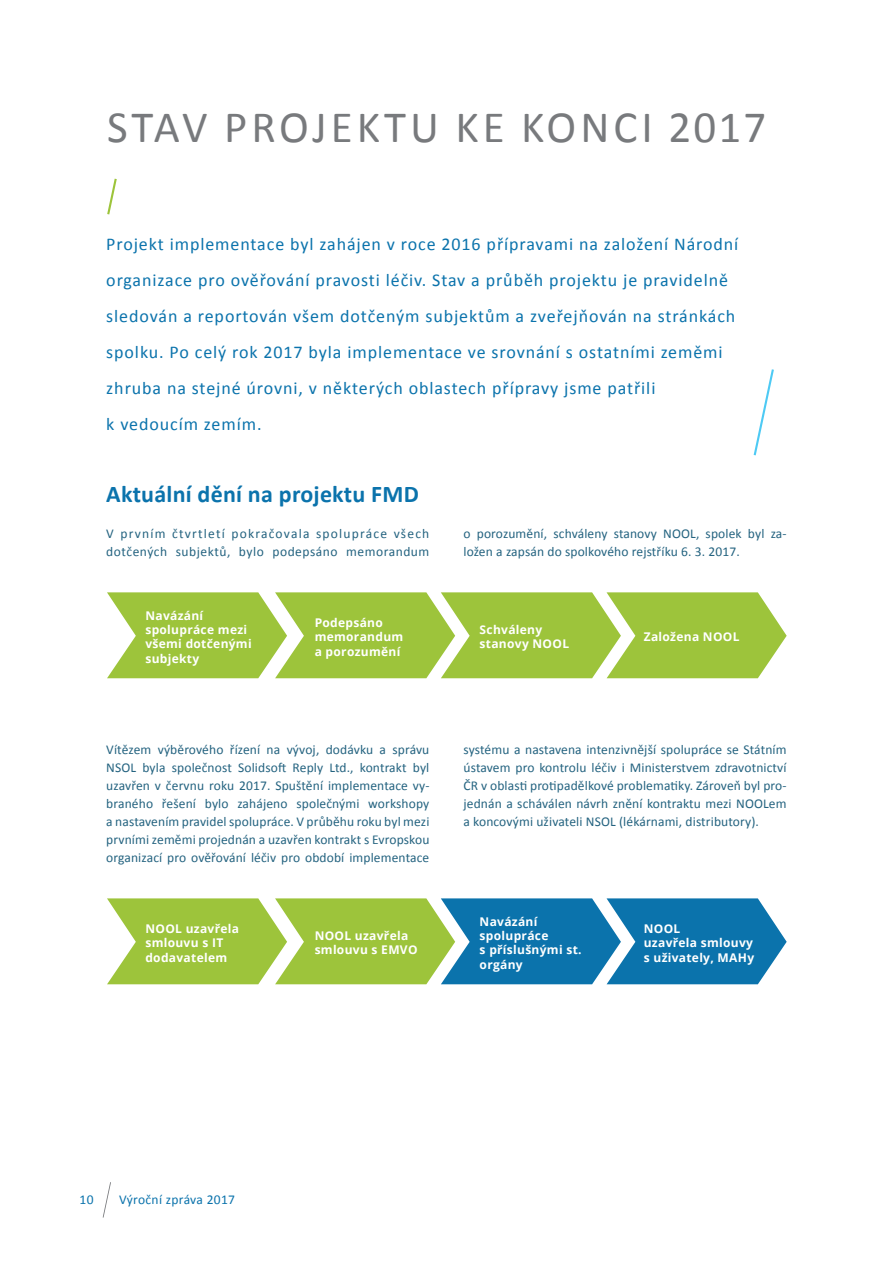
<style>
.page{position:relative;width:893px;height:1263px;background:#fff}
.page>*{position:absolute;margin:0;border:0;box-sizing:border-box;transform-origin:0 0}
.t1{font:45px "Calibri";color:#787a7d}
.t2{font:700 24px "Calibri";letter-spacing:.01em;color:#0b73ac}
.t3{font:18px/36px "Calibri";letter-spacing:.05em;color:#0b73ac}
.t4{font:13.5px/18px "Calibri";letter-spacing:.01em;color:#246380;text-align:justify}
.t5{font:13.5px/18px "Calibri";letter-spacing:.055em;color:#246380}
.t6{font:13.5px "Calibri";letter-spacing:.025em;color:#0b73ac}
.t7{font:700 12px/14.4px "Open Sans";letter-spacing:.025em;color:#fff}
</style>
<div class="page">
<svg style="left:103px;top:1182px;width:8px;height:35px"></svg>
<svg style="left:107px;top:179px;width:10px;height:35px"></svg>
<svg style="left:754px;top:369px;width:20px;height:86px"></svg>
<svg style="left:107px;top:592px;width:680px;height:86px;background:#a8ca51"></svg>
<svg style="left:107px;top:898px;width:680px;height:86px;background:#67a683"></svg>
<h1 class="t1" style="left:107px;top:99px;width:26px">stav</h1>
<h1 class="t1" style="left:224px;top:99px;width:27px">projektu</h1>
<h1 class="t1" style="left:455px;top:99px;width:92px">ke konci</h1>
<h1 class="t1" style="left:668px;top:99px;width:100px">2017</h1>
<p class="t3" style="left:106px;top:226px;width:634px">Projekt implementace byl zahájen v roce 2016 přípravami na založení Národní organizace pro ověřování pravosti léčiv. Stav a průběh projektu je pravidelně sledován a reportován všem dotčeným subjektům a zveřejňován na stránkách spolku. Po celý rok 2017 byla implementace ve srovnání s ostatními zeměmi zhruba na stejné úrovni, v některých oblastech přípravy jsme patřili<br>k vedoucím zemím.</p>
<h2 class="t2" style="left:106px;top:479px;width:314px">Aktuální dění na projektu FMD</h2>
<p class="t5" style="left:106px;top:525px;width:325px">V prvním čtvrtletí pokračovala spolupráce všech dotčených subjektů, bylo podepsáno memorandum</p>
<p class="t4" style="left:463px;top:525px;width:325px">o porozumění, schváleny stanovy NOOL, spolek byl za&shy;ložen a zapsán do spolkového rejstříku 6. 3. 2017.</p>
<p class="t7" style="left:145px;top:608px;width:108px">Navázání spolupráce mezi všemi dotčenými subjekty</p>
<p class="t7" style="left:315px;top:615px;width:90px">Podepsáno memorandum a porozumění</p>
<p class="t7" style="left:480px;top:622px;width:91px">Schváleny stanovy NOOL</p>
<p class="t7" style="left:644px;top:629px;width:97px">Založena NOOL</p>
<p class="t4" style="left:106px;top:741px;width:325px">Vítězem výběrového řízení na vývoj, dodávku a správu NSOL byla společnost Solidsoft Reply Ltd., kontrakt byl uzavřen v červnu roku 2017. Spuštění implementace vy&shy;braného řešení bylo zahájeno společnými workshopy a nastavením pravidel spolupráce. V průběhu roku byl mezi prvními zeměmi projednán a uzavřen kontrakt s Evropskou organizací pro ověřování léčiv pro období implementace</p>
<p class="t4" style="left:463px;top:741px;width:325px">systému a nastavena intenzivnější spolupráce se Státním ústavem pro kontrolu léčiv i Ministerstvem zdravotnictví ČR v oblasti protipadělkové problematiky. Zároveň byl pro&shy;jednán a scháválen návrh znění kontraktu mezi NOOLem a koncovými uživateli NSOL (lékárnami, distributory).</p>
<p class="t7" style="left:145px;top:921px;width:95px">NOOL uzavřela smlouvu s IT dodavatelem</p>
<p class="t7" style="left:315px;top:928px;width:104px">NOOL uzavřela smlouvu s EMVO</p>
<p class="t7" style="left:480px;top:914px;width:103px">Navázání spolupráce<br>s příslušnými st. orgány</p>
<p class="t7" style="left:644px;top:921px;width:112px">NOOL<br>uzavřela smlouvy s uživately, MAHy</p>
<p class="t6" style="left:80px;top:1191px;width:16px">10</p>
<p class="t6" style="left:119px;top:1191px;width:118px">Výroční zpráva 2017</p>
</div>
